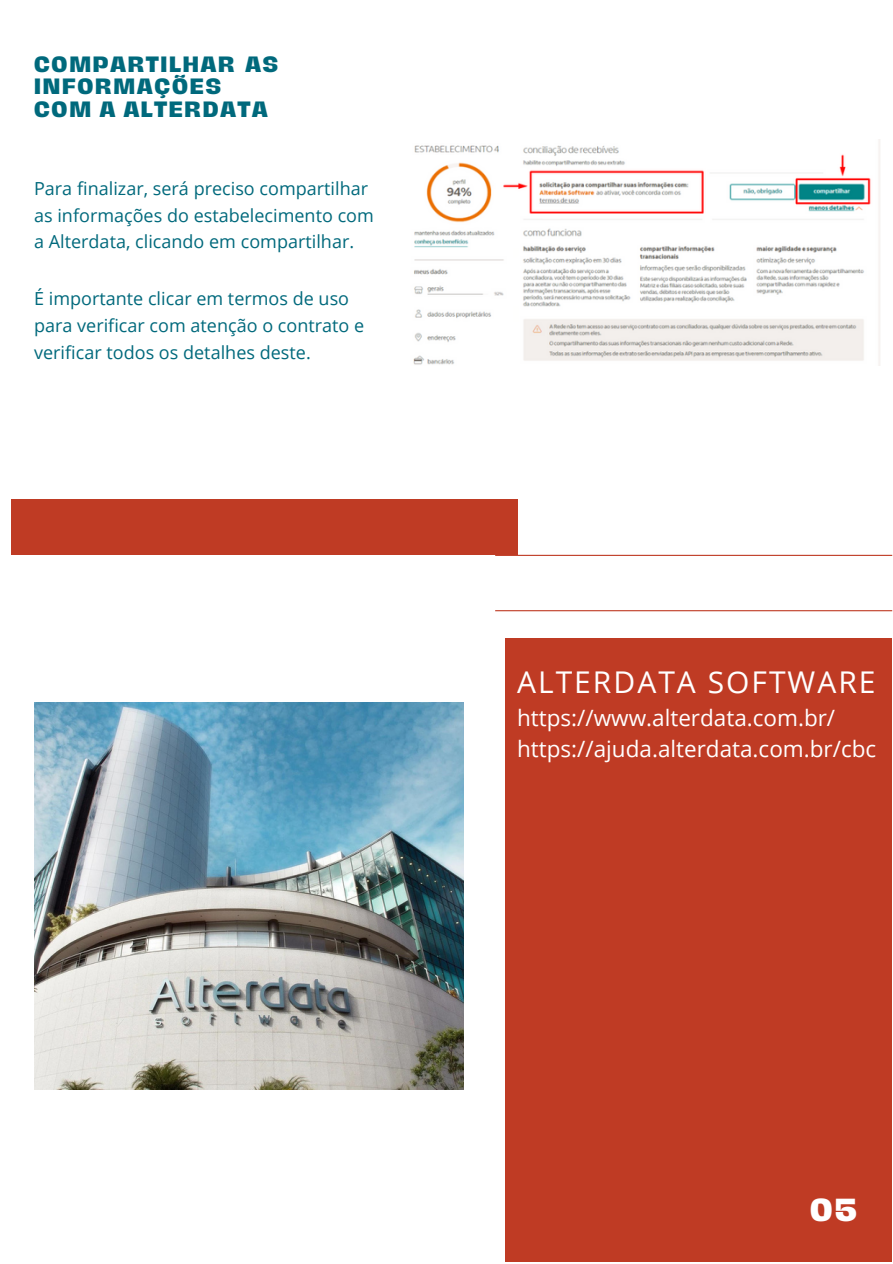
<style>
.page{position:relative;width:893px;height:1264px;background:#fff}
.page>*{position:absolute;margin:0;border:0;box-sizing:border-box;transform-origin:0 0}
.t1{font:30px "Open Sans";letter-spacing:.065em;color:#fff}
.t2{font:800 29.25px "Hagrid";color:#fff}
.t3{font:22.5px/31px "Open Sans";color:#fff}
.t4{font:800 20.25px/22.5px "Hagrid";letter-spacing:.09em;color:#00697c}
.t5{font:18px/27px "Open Sans";color:#00697c}
</style>
<div class="page">
<hr style="left:495px;top:610px;width:397px;height:1px;background:#bf3b24">
<hr style="left:495px;top:555px;width:397px;height:1px;background:#bf3b24">
<div style="left:11px;top:499px;width:506px;height:56px;background:#bf3b24"></div>
<div style="left:505px;top:638px;width:386px;height:623px;background:#bf3b24"></div>
<img style="left:413px;top:139px;width:467px;height:226px">
<img style="left:34px;top:702px;width:429px;height:387px">
<p class="t4" style="left:34px;top:53px;width:246px">COMPARTILHAR AS<br>INFORMAÇÕES<br>COM A ALTERDATA</p>
<p class="t5" style="left:34px;top:174px;width:341px">Para finalizar, será preciso compartilhar as informações do estabelecimento com a Alterdata, clicando em compartilhar.</p>
<p class="t5" style="left:34px;top:285px;width:332px">É importante clicar em termos de uso para verificar com atenção o contrato e verificar todos os detalhes deste.</p>
<h1 class="t1" style="left:517px;top:661px;width:360px">ALTERDATA SOFTWARE</h1>
<p class="t3" style="left:517px;top:702px;width:360px">https://www.alterdata.com.br/ https://ajuda.alterdata.com.br/cbc</p>
<h2 class="t2" style="left:810px;top:1194px;width:48px">05</h2>
</div>
